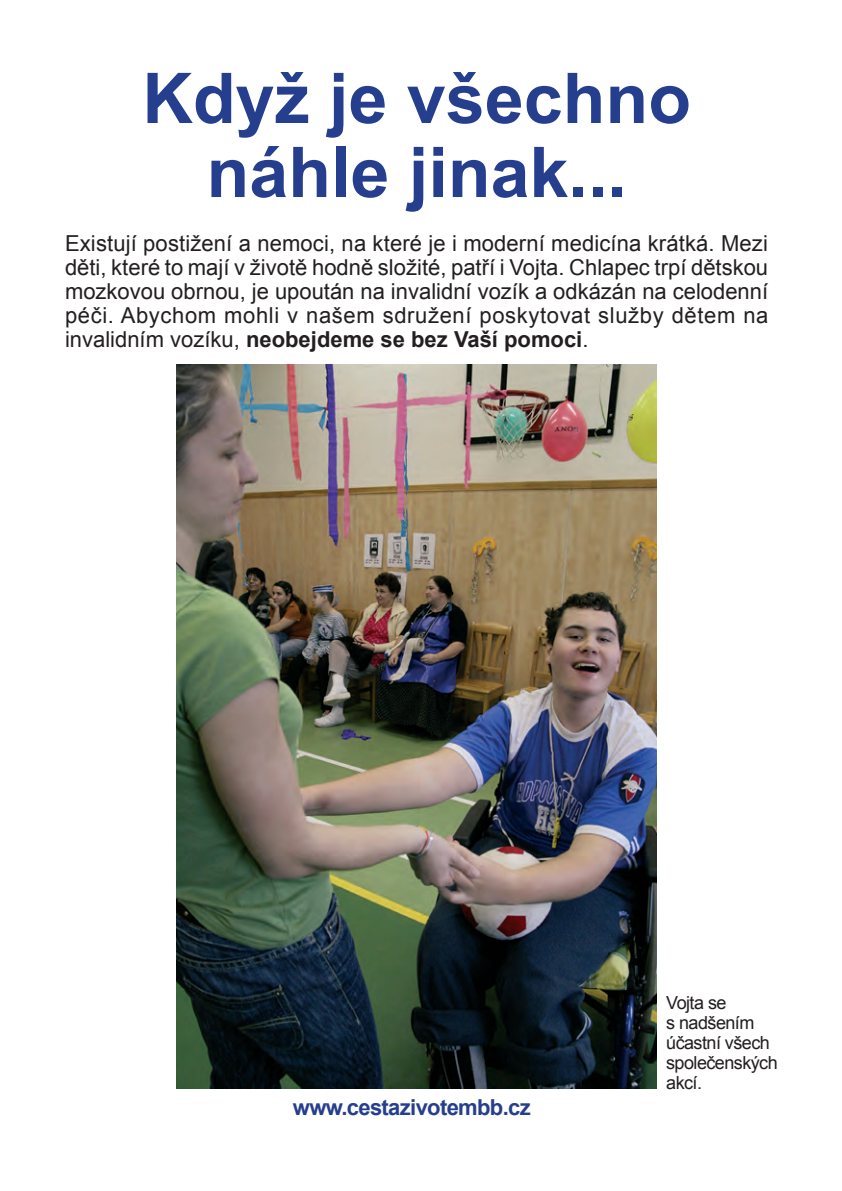
<style>
.page{position:relative;width:842px;height:1191px;background:#fff}
.page>*{position:absolute;margin:0;border:0;box-sizing:border-box;transform-origin:0 0}
.t1{font:700 70px/74px "Arial";color:#253f8e;text-align:center}
.t2{font:22px/24px "Arial";letter-spacing:.03em;color:#231f20;text-align:justify}
.t3{font:700 22px "Arial";letter-spacing:-.03em;color:#253f8e}
.t4{font:18px/20px "Arial";letter-spacing:-.03em;color:#231f20}
.s1{font-weight:700}
</style>
<div class="page">
<img style="left:176px;top:365px;width:481px;height:723px">
<h1 class="t1" style="left:142px;top:64px;width:550px">Když je všechno náhle jinak...</h1>
<p class="t2" style="left:65px;top:231px;width:705px">Existují postižení a nemoci, na které je i moderní medicína krátká. Mezi děti, které to mají v životě hodně složité, patří i Vojta. Chlapec trpí dětskou mozkovou obrnou, je upoután na invalidní vozík a odkázán na celodenní péči. Abychom mohli v našem sdružení poskytovat služby dětem na invalidním vozíku, <span class="s1">neobejdeme se bez Vaší pomoci</span>.</p>
<p class="t3" style="left:293px;top:1092px;width:239px">www.cestazivotembb.cz</p>
<p class="t4" style="left:666px;top:993px;width:113px">Vojta se<br>s nadšením účastní všech společenských akcí.</p>
</div>
